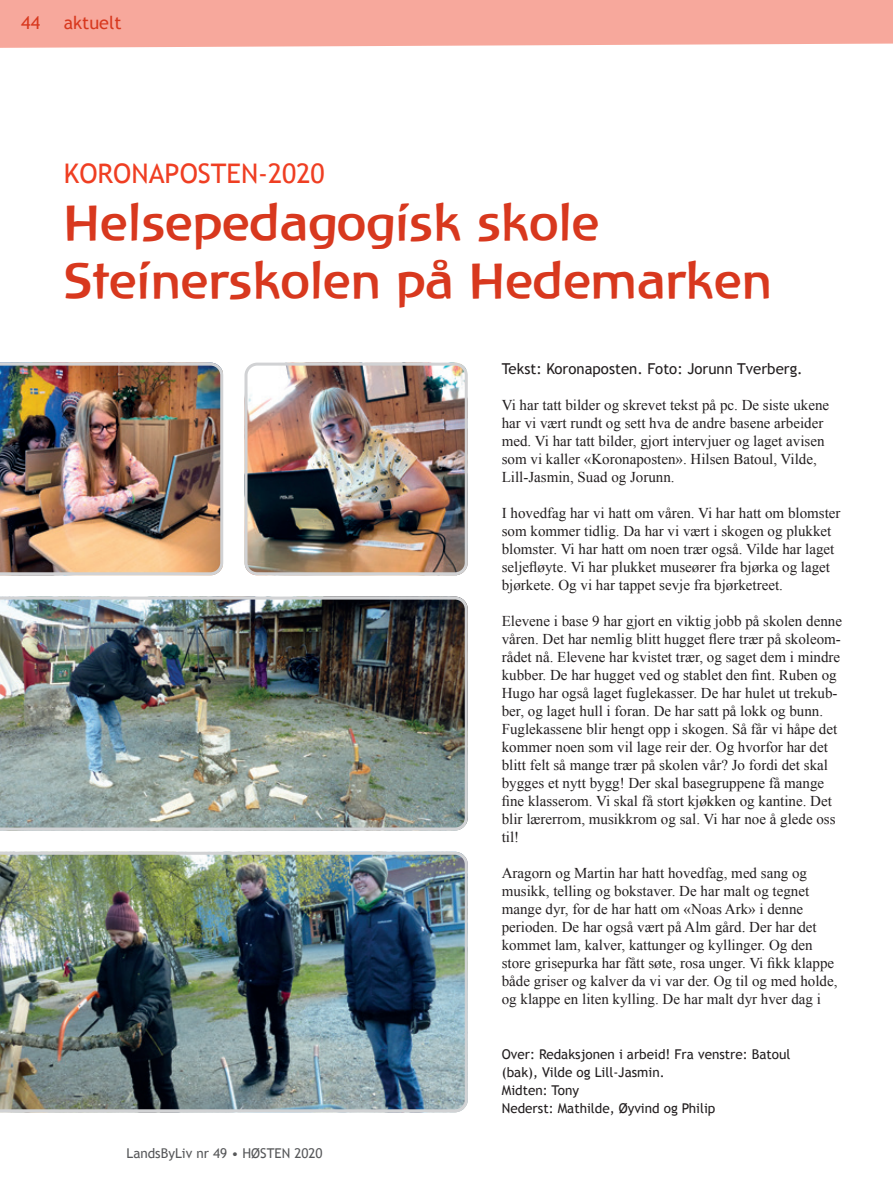
<style>
.page{position:relative;width:893px;height:1191px;background:#fff}
.page>*{position:absolute;margin:0;border:0;box-sizing:border-box;transform-origin:0 0}
.t1{font:48px/57.6px "Atlantis";color:#d8381e}
.t2{font:27px "Trebuchet MS";color:#ef3e22}
.t3{font:18px "Trebuchet MS";color:#d8381e}
.t4{font:15px/18px "Times New Roman";color:#231f20}
.t5{font:15px "Trebuchet MS";color:#231f20}
.t6{font:13.5px/18px "Trebuchet MS";color:#231f20}
.t7{font:13.5px "Trebuchet MS";color:#57585a}
</style>
<div class="page">
<div style="left:0;top:0;width:893px;height:48px;background:#f7a89c"></div>
<img style="left:0;top:362px;width:223px;height:213px">
<img style="left:248px;top:366px;width:216px;height:209px">
<div style="left:244px;top:362px;width:224px;height:213px;border:3px solid #d1d2d4;border-radius:11px"></div>
<img style="left:0;top:596px;width:468px;height:234px">
<img style="left:0;top:851px;width:468px;height:261px">
<p class="t3" style="left:21px;top:12px;width:20px">44</p>
<p class="t3" style="left:64px;top:12px;width:59px">aktuelt</p>
<h2 class="t2" style="left:64px;top:157px;width:262px">KORONAPOSTEN-2020</h2>
<h1 class="t1" style="left:64px;top:194px;width:709px">Helsepedagogisk skole<br>Steinerskolen på Hedemarken</h1>
<p class="t5" style="left:502px;top:359px;width:302px">Tekst: Koronaposten. Foto: Jorunn Tverberg.</p>
<p class="t4" style="left:502px;top:395px;width:329px">Vi har tatt bilder og skrevet tekst på pc. De siste ukene har vi vært rundt og sett hva de andre basene arbeider med. Vi har tatt bilder, gjort intervjuer og laget avisen som vi kaller «Koronaposten». Hilsen Batoul, Vilde, Lill-Jasmin, Suad og Jorunn.</p>
<p class="t4" style="left:502px;top:503px;width:340px">I hovedfag har vi hatt om våren. Vi har hatt om blomster som kommer tidlig. Da har vi vært i skogen og plukket blomster. Vi har hatt om noen trær også. Vilde har laget seljefløyte. Vi har plukket museører fra bjørka og laget bjørkete. Og vi har tappet sevje fra bjørketreet.</p>
<p class="t4" style="left:502px;top:611px;width:342px">Elevene i base 9 har gjort en viktig jobb på skolen denne våren. Det har nemlig blitt hugget flere trær på skoleom&shy;rådet nå. Elevene har kvistet trær, og saget dem i mindre kubber. De har hugget ved og stablet den fint. Ruben og Hugo har også laget fuglekasser. De har hulet ut trekub&shy;ber, og laget hull i foran. De har satt på lokk og bunn.<br>Fuglekassene blir hengt opp i skogen. Så får vi håpe det kommer noen som vil lage reir der. Og hvorfor har det blitt felt så mange trær på skolen vår? Jo fordi det skal bygges et nytt bygg! Der skal basegruppene få mange fine klasserom. Vi skal få stort kjøkken og kantine. Det blir lærerrom, musikkrom og sal. Vi har noe å glede oss til!</p>
<p class="t4" style="left:502px;top:863px;width:337px">Aragorn og Martin har hatt hovedfag, med sang og musikk, telling og bokstaver. De har malt og tegnet mange dyr, for de har hatt om «Noas Ark» i denne perioden. De har også vært på Alm gård. Der har det kommet lam, kalver, kattunger og kyllinger. Og den store grisepurka har fått søte, rosa unger. Vi fikk klappe både griser og kalver da vi var der. Og til og med holde, og klappe en liten kylling. De har malt dyr hver dag i</p>
<p class="t7" style="left:126px;top:1145px;width:198px">LandsByLiv nr 49 • HØSTEN 2020</p>
<p class="t6" style="left:502px;top:1045px;width:290px">Over: Redaksjonen i arbeid! Fra venstre: Batoul (bak), Vilde og Lill-Jasmin.<br>Midten: Tony<br>Nederst: Mathilde, Øyvind og Philip</p>
</div>
